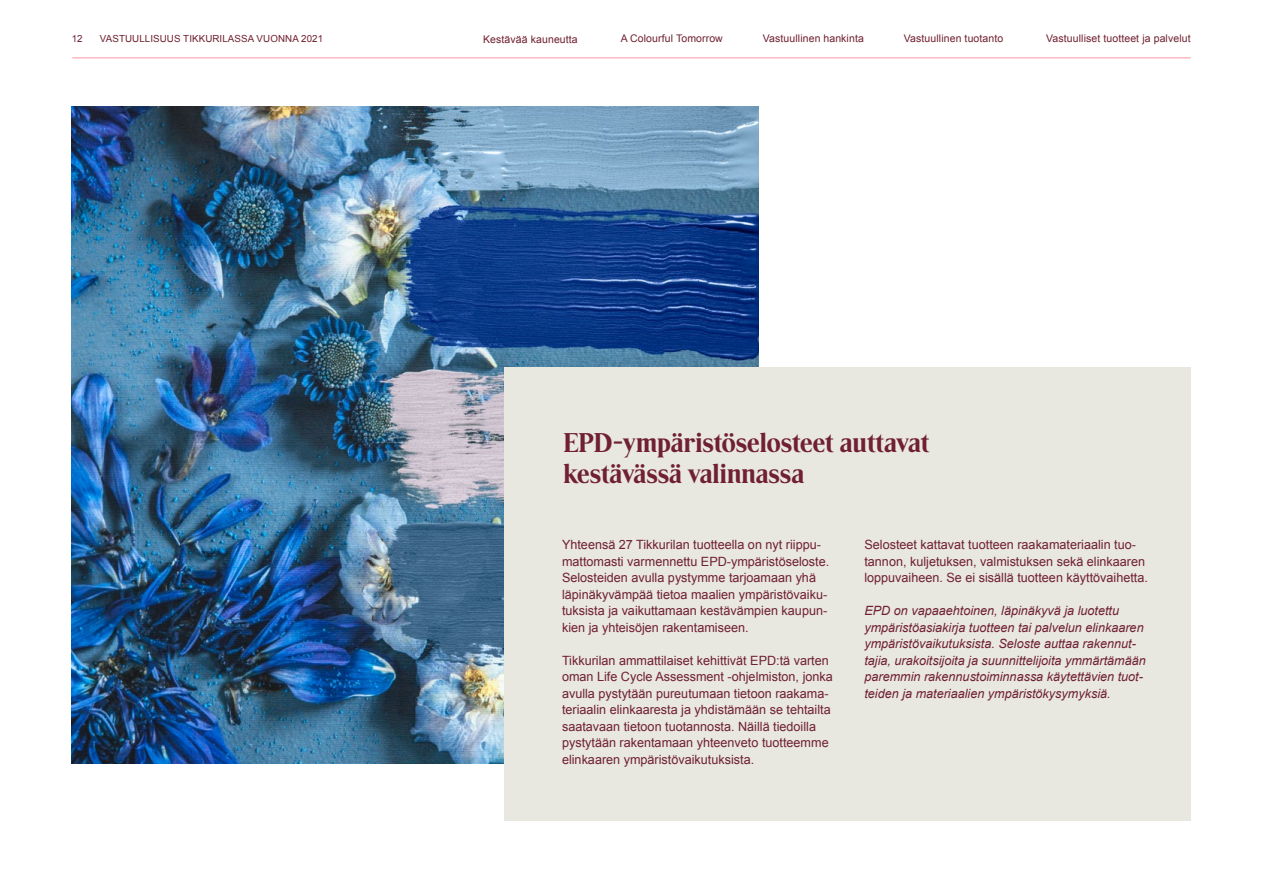
<style>
.page{position:relative;width:1263px;height:893px;background:#fff}
.page>*{position:absolute;margin:0;border:0;box-sizing:border-box;transform-origin:0 0}
.t1{font:27px/31.5px "Tikkurila Consumer Serif";color:#702030}
.t2{font:12.75px/16.5px "Arial";color:#702030}
.t3{font:italic 12.75px/16.5px "Arial";color:#702030}
.t4{font:10.5px "Arial";letter-spacing:.01em;color:#702030}
.t5{font:9.75px "Arial";letter-spacing:.01em;color:#702030}
</style>
<div class="page">
<hr style="left:72px;top:58px;width:1119px;height:1px;background:#ff98a8">
<img style="left:72px;top:106px;width:687px;height:658px">
<div style="left:504px;top:368px;width:687px;height:453px;background:#e8e8e0"></div>
<p class="t5" style="left:72px;top:32px;width:12px">12</p>
<p class="t5" style="left:100px;top:32px;width:225px">VASTUULLISUUS TIKKURILASSA VUONNA 2021</p>
<p class="t4" style="left:483px;top:32px;width:96px">Kestävää kauneutta</p>
<p class="t4" style="left:621px;top:32px;width:104px">A Colourful Tomorrow</p>
<p class="t4" style="left:763px;top:32px;width:102px">Vastuullinen hankinta</p>
<p class="t4" style="left:904px;top:32px;width:101px">Vastuullinen tuotanto</p>
<p class="t4" style="left:1046px;top:32px;width:146px">Vastuulliset tuotteet ja palvelut</p>
<h1 class="t1" style="left:563px;top:426px;width:368px">EPD-ympäristöselosteet auttavat kestävässä valinnassa</h1>
<p class="t2" style="left:562px;top:536px;width:267px">Yhteensä 27 Tikkurilan tuotteella on nyt riippu&shy;mattomasti varmennettu EPD-ympäristöseloste.<br>Selosteiden avulla pystymme tarjoamaan yhä läpinäkyvämpää tietoa maalien ympäristövaiku&shy;tuksista ja vaikuttamaan kestävämpien kaupun&shy;kien ja yhteisöjen rakentamiseen.</p>
<p class="t2" style="left:562px;top:652px;width:272px">Tikkurilan ammattilaiset kehittivät EPD:tä varten oman Life Cycle Assessment -ohjelmiston, jonka avulla pystytään pureutumaan tietoon raakama&shy;teriaalin elinkaaresta ja yhdistämään se tehtailta saatavaan tietoon tuotannosta. Näillä tiedoilla pystytään rakentamaan yhteenveto tuotteemme elinkaaren ympäristövaikutuksista.</p>
<p class="t2" style="left:864px;top:536px;width:283px">Selosteet kattavat tuotteen raakamateriaalin tuo&shy;tannon, kuljetuksen, valmistuksen sekä elinkaaren loppuvaiheen. Se ei sisällä tuotteen käyttövaihetta.</p>
<p class="t3" style="left:864px;top:602px;width:283px">EPD on vapaaehtoinen, läpinäkyvä ja luotettu ympäristöasiakirja tuotteen tai palvelun elinkaaren ympäristövaikutuksista. Seloste auttaa rakennut&shy;tajia, urakoitsijoita ja suunnittelijoita ymmärtämään paremmin rakennustoiminnassa käytettävien tuot&shy;teiden ja materiaalien ympäristökysymyksiä.</p>
</div>
